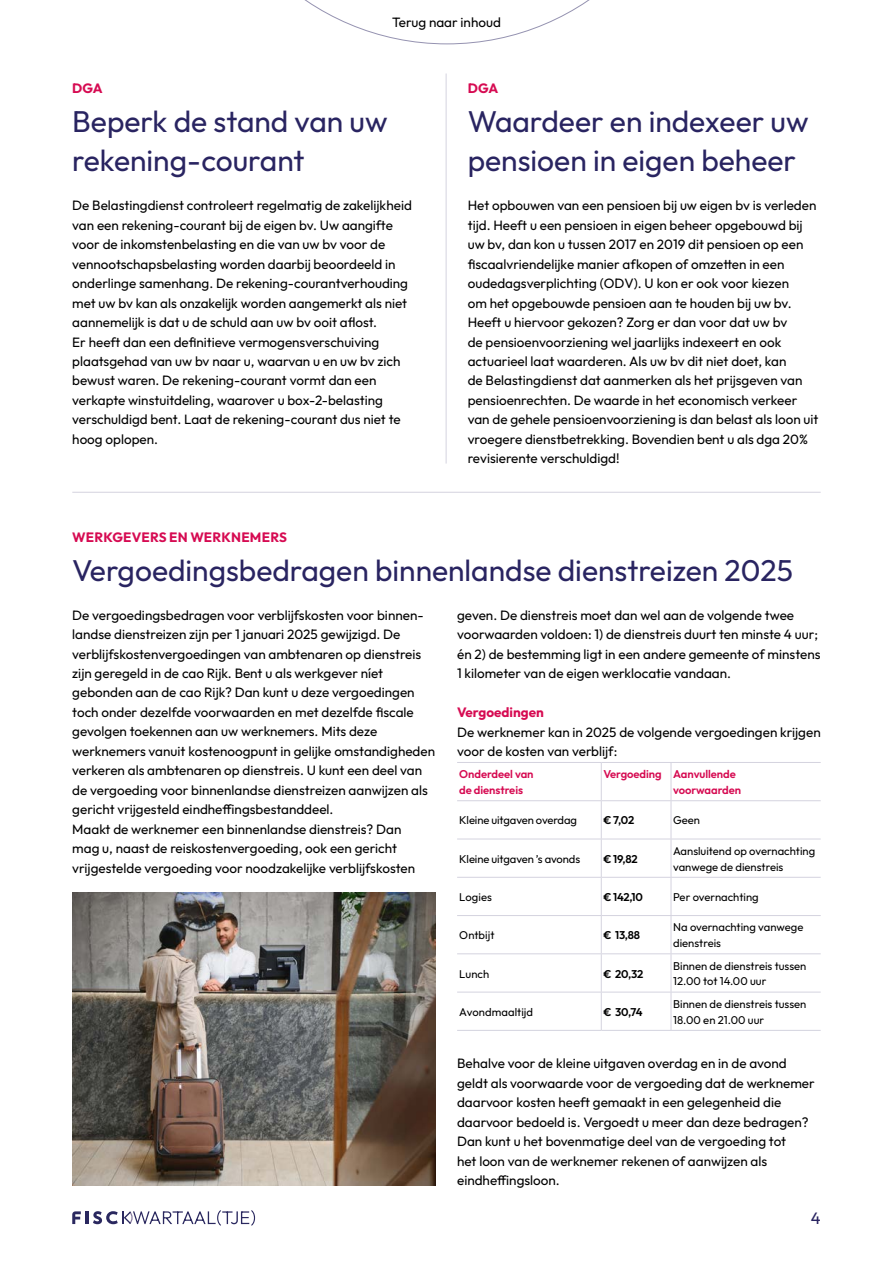
<style>
.page{position:relative;width:893px;height:1263px;background:#fff}
.page>*{position:absolute;margin:0;border:0;box-sizing:border-box;transform-origin:0 0}
.t1{font:30px/39px "Outfit";color:#292461}
.t2{font:16.5px "Outfit";color:#292461}
.t3{font:13.5px/19.5px "Outfit";color:#000}
.t4{font:700 13.5px "Outfit";color:#d60b52}
.t5{font:11.25px/15.8px "Outfit";color:#000}
.t6{font:600 11.25px/15.8px "Outfit";letter-spacing:-.005em;color:#d60b52}
.t7{font:600 11.25px "Outfit";letter-spacing:-.02em;color:#000}
</style>
<div class="page">
<svg style="left:304px;top:0;width:286px;height:44px"></svg>
<svg style="left:72px;top:1210px;width:183px;height:16px"></svg>
<hr style="left:446px;top:74px;width:1px;height:390px;background:#d4d3df">
<hr style="left:72px;top:492px;width:749px;height:1px;background:#d4d3df">
<hr style="left:457px;top:762px;width:144px;height:1px;background:#d4d3df">
<hr style="left:601px;top:762px;width:70px;height:1px;background:#d4d3df">
<hr style="left:671px;top:762px;width:150px;height:1px;background:#d4d3df">
<hr style="left:457px;top:800px;width:144px;height:1px;background:#d4d3df">
<hr style="left:601px;top:800px;width:70px;height:1px;background:#d4d3df">
<hr style="left:671px;top:800px;width:150px;height:1px;background:#d4d3df">
<hr style="left:601px;top:763px;width:1px;height:37px;background:#d4d3df">
<hr style="left:671px;top:763px;width:1px;height:37px;background:#d4d3df">
<hr style="left:601px;top:801px;width:1px;height:38px;background:#d4d3df">
<hr style="left:671px;top:801px;width:1px;height:38px;background:#d4d3df">
<hr style="left:457px;top:839px;width:144px;height:1px;background:#d4d3df">
<hr style="left:601px;top:839px;width:70px;height:1px;background:#d4d3df">
<hr style="left:601px;top:839px;width:1px;height:38px;background:#d4d3df">
<hr style="left:671px;top:839px;width:150px;height:1px;background:#d4d3df">
<hr style="left:671px;top:839px;width:1px;height:38px;background:#d4d3df">
<hr style="left:457px;top:877px;width:144px;height:1px;background:#d4d3df">
<hr style="left:601px;top:877px;width:70px;height:1px;background:#d4d3df">
<hr style="left:601px;top:878px;width:1px;height:37px;background:#d4d3df">
<hr style="left:671px;top:877px;width:150px;height:1px;background:#d4d3df">
<hr style="left:671px;top:878px;width:1px;height:37px;background:#d4d3df">
<hr style="left:457px;top:915px;width:144px;height:1px;background:#d4d3df">
<hr style="left:601px;top:915px;width:70px;height:1px;background:#d4d3df">
<hr style="left:601px;top:916px;width:1px;height:37px;background:#d4d3df">
<hr style="left:671px;top:915px;width:150px;height:1px;background:#d4d3df">
<hr style="left:671px;top:916px;width:1px;height:37px;background:#d4d3df">
<hr style="left:457px;top:953px;width:144px;height:1px;background:#d4d3df">
<hr style="left:601px;top:953px;width:70px;height:1px;background:#d4d3df">
<hr style="left:601px;top:954px;width:1px;height:38px;background:#d4d3df">
<hr style="left:671px;top:953px;width:150px;height:1px;background:#d4d3df">
<hr style="left:671px;top:954px;width:1px;height:38px;background:#d4d3df">
<hr style="left:457px;top:992px;width:144px;height:1px;background:#d4d3df">
<hr style="left:601px;top:992px;width:70px;height:1px;background:#d4d3df">
<hr style="left:601px;top:992px;width:1px;height:38px;background:#d4d3df">
<hr style="left:671px;top:992px;width:150px;height:1px;background:#d4d3df">
<hr style="left:671px;top:992px;width:1px;height:38px;background:#d4d3df">
<hr style="left:457px;top:1030px;width:144px;height:1px;background:#d4d3df">
<hr style="left:601px;top:1030px;width:70px;height:1px;background:#d4d3df">
<hr style="left:671px;top:1030px;width:150px;height:1px;background:#d4d3df">
<img style="left:72px;top:893px;width:364px;height:292px">
<p class="t3" style="left:392px;top:12px;width:110px">Terug naar inhoud</p>
<p class="t4" style="left:72px;top:79px;width:32px">DGA</p>
<h1 class="t1" style="left:72px;top:103px;width:317px">Beperk de stand van uw rekening-courant</h1>
<p class="t3" style="left:72px;top:196px;width:341px">De Belastingdienst controleert regelmatig de zakelijkheid van een rekening-courant bij de eigen bv. Uw aangifte voor de inkomstenbelasting en die van uw bv voor de vennootschapsbelasting worden daarbij beoordeeld in onderlinge samenhang. De rekening-courantverhouding met uw bv kan als onzakelijk worden aangemerkt als niet aannemelijk is dat u de schuld aan uw bv ooit aflost. --<br>Er heeft dan een definitieve vermogensverschuiving plaatsgehad van uw bv naar u, waarvan u en uw bv zich bewust waren. De rekening-courant vormt dan een verkapte winstuitdeling, waarover u box-2-belasting verschuldigd bent. Laat de rekening-courant dus niet te hoog oplopen.</p>
<p class="t4" style="left:468px;top:79px;width:32px">DGA</p>
<h1 class="t1" style="left:468px;top:103px;width:342px">Waardeer en indexeer uw pensioen in eigen beheer</h1>
<p class="t3" style="left:468px;top:196px;width:352px">Het opbouwen van een pensioen bij uw eigen bv is verleden tijd. Heeft u een pensioen in eigen beheer opgebouwd bij uw bv, dan kon u tussen 2017 en 2019 dit pensioen op een fiscaalvriendelijke manier afkopen of omzetten in een oudedagsverplichting (ODV). U kon er ook voor kiezen<br>om het opgebouwde pensioen aan te houden bij uw bv.<br>Heeft u hiervoor gekozen? Zorg er dan voor dat uw bv<br>de pensioenvoorziening wel jaarlijks indexeert en ook actuarieel laat waarderen. Als uw bv dit niet doet, kan<br>de Belastingdienst dat aanmerken als het prijsgeven van pensioenrechten. De waarde in het economisch verkeer van de gehele pensioenvoorziening is dan belast als loon uit vroegere dienstbetrekking. Bovendien bent u als dga 20% revisierente verschuldigd!</p>
<p class="t4" style="left:72px;top:528px;width:216px">WERKGEVERS EN WERKNEMERS</p>
<h1 class="t1" style="left:72px;top:551px;width:722px">Vergoedingsbedragen binnenlandse dienstreizen 2025</h1>
<p class="t3" style="left:72px;top:605px;width:364px">De vergoedingsbedragen voor verblijfskosten voor binnen&shy;landse dienstreizen zijn per 1 januari 2025 gewijzigd. De verblijfskostenvergoedingen van ambtenaren op dienstreis zijn geregeld in de cao Rijk. Bent u als werkgever níet gebonden aan de cao Rijk? Dan kunt u deze vergoedingen toch onder dezelfde voorwaarden en met dezelfde fiscale gevolgen toekennen aan uw werknemers. Mits deze werknemers vanuit kostenoogpunt in gelijke omstandigheden verkeren als ambtenaren op dienstreis. U kunt een deel van de vergoeding voor binnenlandse dienstreizen aanwijzen als gericht vrijgesteld eindheffingsbestanddeel.<br>Maakt de werknemer een binnenlandse dienstreis? Dan<br>mag u, naast de reiskostenvergoeding, ook een gericht vrijgestelde vergoeding voor noodzakelijke verblijfskosten</p>
<p class="t3" style="left:457px;top:605px;width:365px">geven. De dienstreis moet dan wel aan de volgende twee voorwaarden voldoen: 1) de dienstreis duurt ten minste 4 uur; én 2) de bestemming ligt in een andere gemeente of minstens 1 kilometer van de eigen werklocatie vandaan.</p>
<p class="t4" style="left:457px;top:703px;width:88px">Vergoedingen</p>
<p class="t3" style="left:457px;top:722px;width:365px">De werknemer kan in 2025 de volgende vergoedingen krijgen voor de kosten van verblijf:</p>
<p class="t6" style="left:459px;top:767px;width:76px">Onderdeel van de dienstreis</p>
<p class="t6" style="left:673px;top:767px;width:69px;text-indent:-70px">Vergoeding Aanvullende voorwaarden</p>
<p class="t5" style="left:459px;top:813px;width:119px">Kleine uitgaven overdag</p>
<p class="t7" style="left:603px;top:813px;width:32px">€ 7,02</p>
<p class="t5" style="left:673px;top:813px;width:28px">Geen</p>
<p class="t5" style="left:459px;top:851px;width:122px">Kleine uitgaven ’s avonds</p>
<p class="t7" style="left:603px;top:851px;width:36px">€ 19,82</p>
<p class="t5" style="left:673px;top:843px;width:144px">Aansluitend op overnachting vanwege de dienstreis</p>
<p class="t5" style="left:459px;top:889px;width:34px">Logies</p>
<p class="t7" style="left:603px;top:890px;width:41px">€ 142,10</p>
<p class="t5" style="left:673px;top:889px;width:87px">Per overnachting</p>
<p class="t5" style="left:459px;top:928px;width:37px">Ontbijt</p>
<p class="t7" style="left:603px;top:928px;width:38px">€ 13,88</p>
<p class="t5" style="left:673px;top:920px;width:132px">Na overnachting vanwege dienstreis</p>
<p class="t5" style="left:459px;top:966px;width:32px">Lunch</p>
<p class="t7" style="left:603px;top:966px;width:41px">€ 20,32</p>
<p class="t5" style="left:673px;top:958px;width:135px">Binnen de dienstreis tussen<br>12.00 tot 14.00 uur</p>
<p class="t5" style="left:459px;top:1004px;width:75px">Avondmaaltijd</p>
<p class="t7" style="left:603px;top:1004px;width:41px">€ 30,74</p>
<p class="t5" style="left:673px;top:996px;width:135px">Binnen de dienstreis tussen<br>18.00 en 21.00 uur</p>
<p class="t3" style="left:457px;top:1054px;width:359px">Behalve voor de kleine uitgaven overdag en in de avond geldt als voorwaarde voor de vergoeding dat de werknemer daarvoor kosten heeft gemaakt in een gelegenheid die daarvoor bedoeld is. Vergoedt u meer dan deze bedragen?<br>Dan kunt u het bovenmatige deel van de vergoeding tot<br>het loon van de werknemer rekenen of aanwijzen als eindheffingsloon.</p>
<p class="t2" style="left:811px;top:1208px;width:11px">4</p>
</div>
